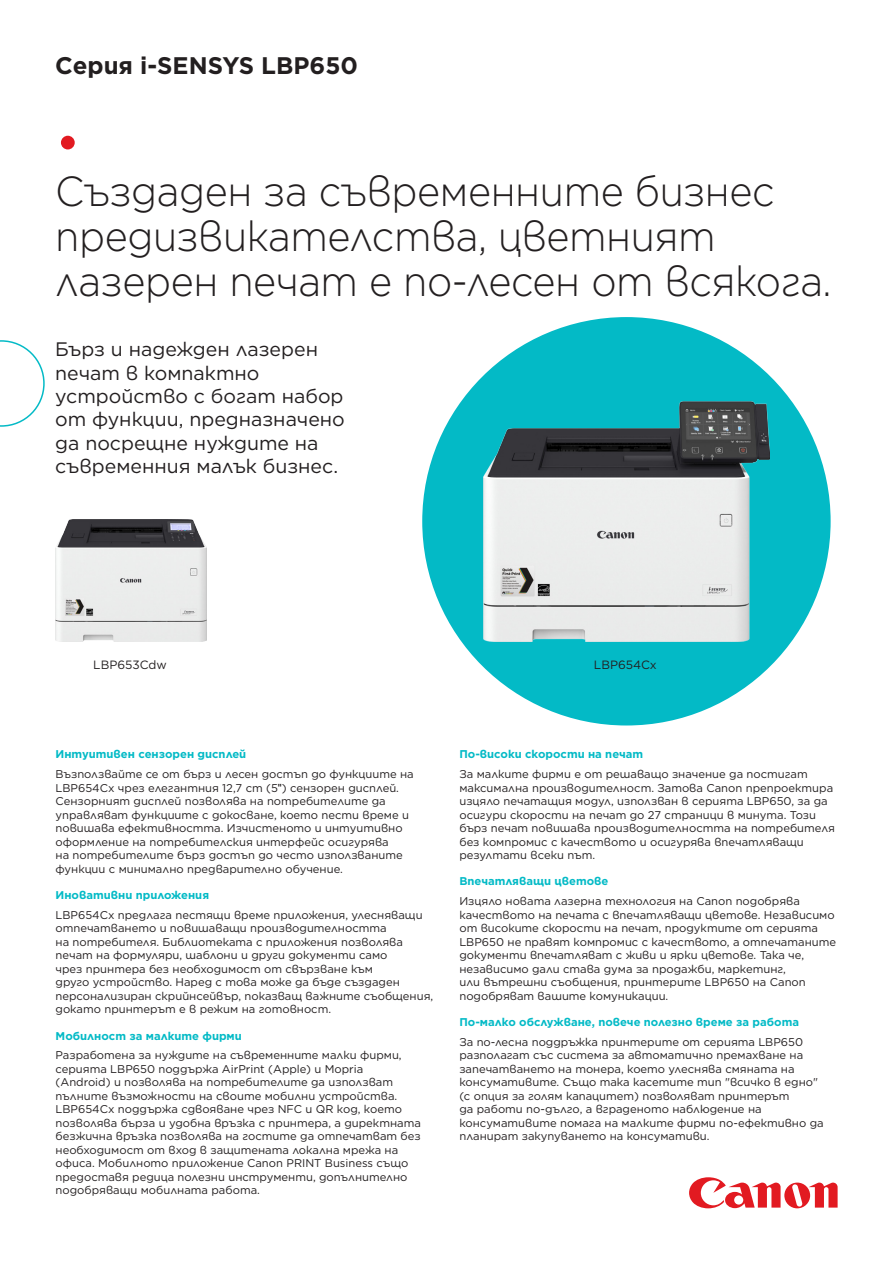
<style>
.page{position:relative;width:893px;height:1263px;background:#fff}
.page>*{position:absolute;margin:0;border:0;box-sizing:border-box;transform-origin:0 0}
.COVER_HEADER_LARGE{font:52.5px "Gotham";color:#e21a21}
.COVER_HEADER_LARGE-2{font:300 42px/45px "Gotham";letter-spacing:-.01em;color:#231f20;scale:.94 1}
.COVER_HEADER_SMALL{font:700 24px "Gotham";color:#231f20}
.INTRO{font:19.5px/23.4px "Gotham";color:#231f20}
.BODY_BULLETS{font:12px "Gotham";color:#231f20}
.SUBHEAD{font:11.25px/13.5px "Gotham";color:#231f20}
.SUBHEAD-2{font:700 11.25px "Gotham";color:#03bac6}
.s1{font-family:"Arial"}
</style>
<div class="page">
<svg style="left:689px;top:1177px;width:149px;height:31px"></svg>
<div style="left:422px;top:317px;width:409px;height:408px;background:#03bac6;border-radius:50%"></div>
<svg style="left:0;top:340px;width:45px;height:87px"></svg>
<img style="left:484px;top:401px;width:285px;height:240px">
<img style="left:55px;top:520px;width:151px;height:121px">
<p class="COVER_HEADER_SMALL" style="left:55px;top:50px;width:304px">Серия i-SENSYS LBP650</p>
<p class="COVER_HEADER_LARGE" style="left:55px;top:109px;width:27px">•</p>
<p class="COVER_HEADER_LARGE-2" style="left:55px;top:168px;width:827px">Създаден за съвременните бизнес предизвикателства, цветният лазерен печат е по-лесен от всякога.</p>
<p class="INTRO" style="left:55px;top:337px;width:291px">Бърз и надежден лазерен печат в компактно устройство с богат набор от функции, предназначено да посрещне нуждите на съвременния малък бизнес.</p>
<p class="BODY_BULLETS" style="left:93px;top:657px;width:75px">LBP653Cdw</p>
<p class="BODY_BULLETS" style="left:594px;top:657px;width:64px">LBP654Cx</p>
<p class="SUBHEAD-2" style="left:56px;top:747px;width:192px">Интуитивен сензорен дисплей</p>
<p class="SUBHEAD" style="left:56px;top:767px;width:360px">Възползвайте се от бърз и лесен достъп до функциите на LBP654Cx чрез елегантния 12,7 cm (5<span class="s1">"</span>) сензорен дисплей.<br>Сензорният дисплей позволява на потребителите да управляват функциите с докосване, което пести време и повишава ефективността. Изчистеното и интуитивно оформление на потребителския интерфейс осигурява<br>на потребителите бърз достъп до често използваните функции с минимално предварително обучение.</p>
<p class="SUBHEAD-2" style="left:56px;top:887px;width:155px">Иновативни приложения</p>
<p class="SUBHEAD" style="left:56px;top:908px;width:379px">LBP654Cx предлага пестящи време приложения, улесняващи отпечатването и повишаващи производителността<br>на потребителя. Библиотеката с приложения позволява печат на формуляри, шаблони и други документи само<br>чрез принтера без необходимост от свързване към<br>друго устройство. Наред с това може да бъде създаден персонализиран скрийнсейвър, показващ важните съобщения, докато принтерът е в режим на готовност.</p>
<p class="SUBHEAD-2" style="left:56px;top:1028px;width:188px">Мобилност за малките фирми</p>
<p class="SUBHEAD" style="left:56px;top:1048px;width:367px">Разработена за нуждите на съвременните малки фирми, серията LBP650 поддържа AirPrint (Apple) и Mopria (Android) и позволява на потребителите да използват пълните възможности на своите мобилни устройства.<br>LBP654Cx поддържа сдвояване чрез NFC и QR код, което позволява бърза и удобна връзка с принтера, а директната безжична връзка позволява на гостите да отпечатват без необходимост от вход в защитената локална мрежа на офиса. Мобилното приложение Canon PRINT Business също предоставя редица полезни инструменти, допълнително подобряващи мобилната работа.</p>
<p class="SUBHEAD-2" style="left:459px;top:747px;width:185px">По-високи скорости на печат</p>
<p class="SUBHEAD" style="left:459px;top:767px;width:377px">За малките фирми е от решаващо значение да постигат максимална производителност. Затова Canon препроектира изцяло печатащия модул, използван в серията LBP650, за да осигури скорости на печат до 27 страници в минута. Този бърз печат повишава производителността на потребителя без компромис с качеството и осигурява впечатляващи резултати всеки път.</p>
<p class="SUBHEAD-2" style="left:459px;top:874px;width:150px">Впечатляващи цветове</p>
<p class="SUBHEAD" style="left:459px;top:894px;width:378px">Изцяло новата лазерна технология на Canon подобрява качеството на печата с впечатляващи цветове. Независимо от високите скорости на печат, продуктите от серията LBP650 не правят компромис с качеството, а отпечатаните документи впечатляват с живи и ярки цветове. Така че, независимо дали става дума за продажби, маркетинг,<br>или вътрешни съобщения, принтерите LBP650 на Canon подобряват вашите комуникации.</p>
<p class="SUBHEAD-2" style="left:459px;top:1014px;width:341px">По-малко обслужване, повече полезно време за работа</p>
<p class="SUBHEAD" style="left:459px;top:1035px;width:366px">За по-лесна поддръжка принтерите от серията LBP650 разполагат със система за автоматично премахване на запечатването на тонера, което улеснява смяната на консумативите. Също така касетите тип "всичко в едно" (с опция за голям капацитет) позволяват принтерът<br>да работи по-дълго, а вграденото наблюдение на консумативите помага на малките фирми по-ефективно да планират закупуването на консумативи.</p>
</div>
